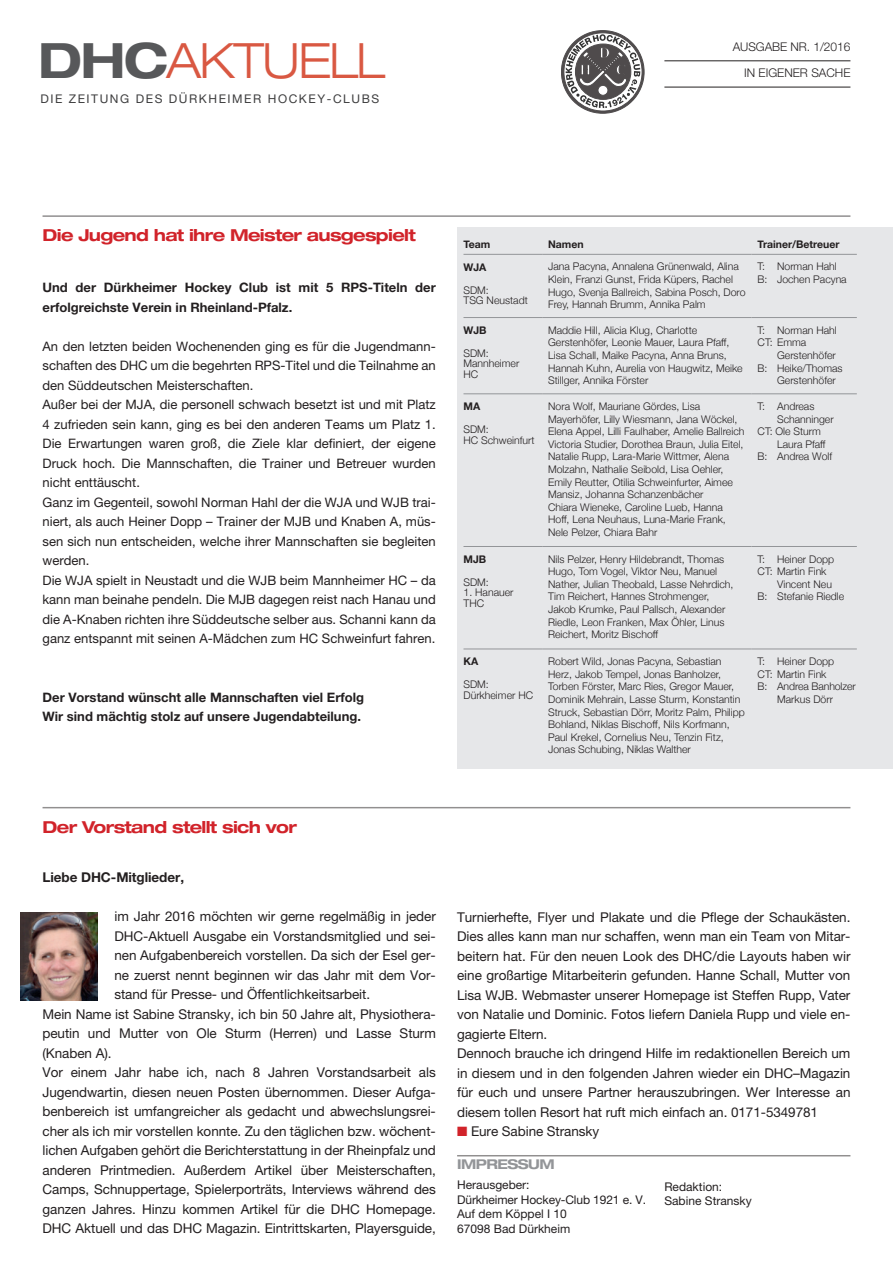
<style>
.page{position:relative;width:893px;height:1263px;background:#fff}
.page>*{position:absolute;margin:0;border:0;box-sizing:border-box;transform-origin:0 0}
.t1{font:300 expanded 48.75px "Helvetica Neue LT Pro";letter-spacing:-.04em;color:#d95842}
.t2{font:700 expanded 16.5px "Helvetica Neue LT Pro";letter-spacing:-.04em;color:#d1232a}
.t3{font:13.5px/19.5px "Helvetica Neue LT Pro";letter-spacing:-.005em;color:#231f20}
.t4{font:700 13.5px "Helvetica Neue LT Pro";letter-spacing:-.005em;color:#231f20}
.t5{font:700 expanded 13.5px "Helvetica Neue LT Pro";letter-spacing:-.04em;color:#939598}
.t6{font:13.05px/19.5px "Helvetica Neue LT Pro";color:#231f20}
.t7{font:700 13.05px/19.5px "Helvetica Neue LT Pro";color:#231f20}
.t8{font:12px/14.4px "Helvetica Neue LT Pro";color:#231f20}
.t9{font:12px "Helvetica Neue LT Pro";letter-spacing:.13em;color:#3e3e3f}
.t10{font:300 12px/26.2px "Helvetica Neue LT Pro";color:#231f20;text-align:right}
.t11{font:300 10.5px/12.6px "Helvetica Neue";color:#231f20}
.t12{font:700 10.5px "Helvetica Neue";color:#231f20}
.s1{font-weight:700;color:#57585a}
.s2{color:#d1232a}
</style>
<div class="page">
<div style="left:458px;top:227px;width:435px;height:542px;background:#e6e7e9"></div>
<hr style="left:664px;top:60px;width:186px;height:1px;background:#231f20">
<hr style="left:664px;top:87px;width:186px;height:1px;background:#231f20">
<svg style="left:561px;top:30px;width:83px;height:83px"></svg>
<hr style="left:43px;top:215px;width:807px;height:2px;background:#231f20">
<hr style="left:463px;top:254px;width:79px;height:1px;background:#939598">
<hr style="left:542px;top:254px;width:210px;height:1px;background:#939598">
<hr style="left:752px;top:254px;width:105px;height:1px;background:#939598">
<hr style="left:463px;top:317px;width:79px;height:1px;background:#939598">
<hr style="left:542px;top:317px;width:210px;height:1px;background:#939598">
<hr style="left:752px;top:317px;width:105px;height:1px;background:#939598">
<hr style="left:463px;top:393px;width:79px;height:1px;background:#939598">
<hr style="left:542px;top:393px;width:210px;height:1px;background:#939598">
<hr style="left:752px;top:393px;width:105px;height:1px;background:#939598">
<hr style="left:463px;top:546px;width:79px;height:1px;background:#939598">
<hr style="left:542px;top:546px;width:210px;height:1px;background:#939598">
<hr style="left:752px;top:546px;width:105px;height:1px;background:#939598">
<hr style="left:463px;top:649px;width:79px;height:1px;background:#939598">
<hr style="left:542px;top:649px;width:210px;height:1px;background:#939598">
<hr style="left:752px;top:649px;width:105px;height:1px;background:#939598">
<hr style="left:43px;top:807px;width:807px;height:1px;background:#231f20">
<hr style="left:457px;top:1155px;width:393px;height:1px;background:#231f20">
<img style="left:20px;top:912px;width:77px;height:88px">
<h1 class="t1" style="left:38px;top:32px;width:349px"><span class="s1">DHC</span>AKTUELL</h1>
<p class="t9" style="left:40px;top:91px;width:340px">DIE ZEITUNG DES DÜRKHEIMER HOCKEY-CLUBS</p>
<p class="t10" style="left:733px;top:33px;width:119px">AUSGABE NR. 1/2016<br>IN EIGENER SACHE</p>
<h2 class="t2" style="left:43px;top:224px;width:375px">Die Jugend hat ihre Meister ausgespielt</h2>
<p class="t7" style="left:43px;top:278px;width:395px">Und der Dürkheimer Hockey Club ist mit 5 RPS-Titeln der erfolgreichste Verein in Rheinland-Pfalz.</p>
<p class="t6" style="left:43px;top:336px;width:395px">An den letzten beiden Wochenenden ging es für die Jugendmann&shy;schaften des DHC um die begehrten RPS-Titel und die Teilnahme an den Süddeutschen Meisterschaften.<br>Außer bei der MJA, die personell schwach besetzt ist und mit Platz 4 zufrieden sein kann, ging es bei den anderen Teams um Platz 1.<br>Die Erwartungen waren groß, die Ziele klar definiert, der eigene Druck hoch. Die Mannschaften, die Trainer und Betreuer wurden nicht enttäuscht.<br>Ganz im Gegenteil, sowohl Norman Hahl der die WJA und WJB trai&shy;niert, als auch Heiner Dopp – Trainer der MJB und Knaben A, müs&shy;sen sich nun entscheiden, welche ihrer Mannschaften sie begleiten werden.<br>Die WJA spielt in Neustadt und die WJB beim Mannheimer HC – da kann man beinahe pendeln. Die MJB dagegen reist nach Hanau und die A-Knaben richten ihre Süddeutsche selber aus. Schanni kann da ganz entspannt mit seinen A-Mädchen zum HC Schweinfurt fahren.</p>
<p class="t7" style="left:43px;top:687px;width:323px">Der Vorstand wünscht alle Mannschaften viel Erfolg<br>Wir sind mächtig stolz auf unsere Jugendabteilung.</p>
<p class="t12" style="left:463px;top:236px;width:28px">Team</p>
<p class="t12" style="left:548px;top:236px;width:37px">Namen</p>
<p class="t12" style="left:758px;top:236px;width:83px">Trainer/Betreuer</p>
<p class="t12" style="left:463px;top:259px;width:24px">WJA</p>
<p class="t11" style="left:463px;top:284px;width:66px;line-height:10.5px">SDM:<br>TSG Neustadt</p>
<p class="t11" style="left:548px;top:260px;width:199px">Jana Pacyna, Annalena Grünenwald, Alina Klein, Franzi Gunst, Frida Küpers, Rachel Hugo, Svenja Ballreich, Sabina Posch, Doro Frey, Hannah Brumm, Annika Palm</p>
<p class="t11" style="left:758px;top:260px;width:91px">T: Norman Hahl<br>B: Jochen Pacyna</p>
<p class="t12" style="left:463px;top:322px;width:25px">WJB</p>
<p class="t11" style="left:463px;top:347px;width:57px;line-height:10.5px">SDM:<br>Mannheimer<br>HC</p>
<p class="t12" style="left:463px;top:398px;width:18px">MA</p>
<p class="t11" style="left:463px;top:423px;width:72px;line-height:10.5px">SDM:<br>HC Schweinfurt</p>
<p class="t12" style="left:463px;top:551px;width:24px">MJB</p>
<p class="t11" style="left:463px;top:575px;width:27px">SDM:</p>
<p class="t11" style="left:463px;top:587px;width:52px;line-height:10.5px">1. Hanauer<br>THC</p>
<p class="t12" style="left:463px;top:653px;width:16px">KA</p>
<p class="t11" style="left:463px;top:678px;width:71px;line-height:10.5px">SDM:<br>Dürkheimer HC</p>
<p class="t11" style="left:548px;top:323px;width:196px">Maddie Hill, Alicia Klug, Charlotte Gerstenhöfer, Leonie Mauer, Laura Pfaff, Lisa Schall, Maike Pacyna, Anna Bruns, Hannah Kuhn, Aurelia von Haugwitz, Meike Stillger, Annika Förster</p>
<p class="t11" style="left:758px;top:323px;width:81px">T: Norman Hahl<br>CT: Emma</p>
<p class="t11" style="left:777px;top:348px;width:60px">Gerstenhöfer</p>
<p class="t11" style="left:758px;top:361px;width:87px">B: Heike/Thomas</p>
<p class="t11" style="left:777px;top:373px;width:60px">Gerstenhöfer</p>
<p class="t11" style="left:548px;top:399px;width:198px">Nora Wolf, Mauriane Gördes, Lisa Mayerhöfer, Lilly Wiesmann, Jana Wöckel, Elena Appel, Lilli Faulhaber, Amelie Ballreich Victoria Studier, Dorothea Braun, Julia Eitel, Natalie Rupp, Lara-Marie Wittmer, Alena Molzahn, Nathalie Seibold, Lisa Oehler, Emily Reutter, Otilia Schweinfurter, Aimee Mansiz, Johanna Schanzenbächer<br>Chiara Wieneke, Caroline Lueb, Hanna Hoff, Lena Neuhaus, Luna-Marie Frank, Nele Pelzer, Chiara Bahr</p>
<p class="t11" style="left:758px;top:399px;width:58px">T: Andreas</p>
<p class="t11" style="left:777px;top:412px;width:58px">Schanninger</p>
<p class="t11" style="left:758px;top:424px;width:65px">CT: Ole Sturm</p>
<p class="t11" style="left:777px;top:437px;width:50px">Laura Pfaff</p>
<p class="t11" style="left:758px;top:450px;width:76px">B: Andrea Wolf</p>
<p class="t11" style="left:548px;top:552px;width:187px">Nils Pelzer, Henry Hildebrandt, Thomas Hugo, Tom Vogel, Viktor Neu, Manuel Nather, Julian Theobald, Lasse Nehrdich, Tim Reichert, Hannes Strohmenger, Jakob Krumke, Paul Pallsch, Alexander Riedle, Leon Franken, Max Öhler, Linus Reichert, Moritz Bischoff</p>
<p class="t11" style="left:758px;top:552px;width:78px">T: Heiner Dopp</p>
<p class="t11" style="left:758px;top:564px;width:70px">CT: Martin Fink</p>
<p class="t11" style="left:777px;top:577px;width:56px">Vincent Neu</p>
<p class="t11" style="left:758px;top:590px;width:88px">B: Stefanie Riedle</p>
<p class="t11" style="left:548px;top:654px;width:198px">Robert Wild, Jonas Pacyna, Sebastian Herz, Jakob Tempel, Jonas Banholzer, Torben Förster, Marc Ries, Gregor Mauer, Dominik Mehrain, Lasse Sturm, Konstantin Struck, Sebastian Dörr, Moritz Palm, Philipp Bohland, Niklas Bischoff, Nils Korfmann, Paul Krekel, Cornelius Neu, Tenzin Fitz, Jonas Schubing, Niklas Walther</p>
<p class="t11" style="left:758px;top:654px;width:78px">T: Heiner Dopp</p>
<p class="t11" style="left:758px;top:667px;width:70px">CT: Martin Fink</p>
<p class="t11" style="left:758px;top:679px;width:100px">B: Andrea Banholzer</p>
<p class="t11" style="left:777px;top:692px;width:57px">Markus Dörr</p>
<h2 class="t2" style="left:43px;top:817px;width:256px">Der Vorstand stellt sich vor</h2>
<p class="t4" style="left:43px;top:869px;width:143px">Liebe DHC-Mitglieder,</p>
<p class="t3" style="left:114px;top:907px;width:323px">im Jahr 2016 möchten wir gerne regelmäßig in jeder</p>
<p class="t3" style="left:114px;top:926px;width:323px">DHC-Aktuell Ausgabe ein Vorstandsmitglied und sei-</p>
<p class="t3" style="left:114px;top:946px;width:323px">nen Aufgabenbereich vorstellen. Da sich der Esel ger-</p>
<p class="t3" style="left:114px;top:965px;width:323px">ne zuerst nennt beginnen wir das Jahr mit dem Vor-</p>
<p class="t3" style="left:114px;top:985px;width:257px">stand für Presse- und Öffentlichkeitsarbeit.</p>
<p class="t3" style="left:43px;top:1004px;width:395px">Mein Name ist Sabine Stransky, ich bin 50 Jahre alt, Physiothera-</p>
<p class="t3" style="left:43px;top:1024px;width:395px">peutin und Mutter von Ole Sturm (Herren) und Lasse Sturm</p>
<p class="t3" style="left:43px;top:1043px;width:71px">(Knaben A).</p>
<p class="t3" style="left:43px;top:1063px;width:395px">Vor einem Jahr habe ich, nach 8 Jahren Vorstandsarbeit als</p>
<p class="t3" style="left:43px;top:1082px;width:395px">Jugendwartin, diesen neuen Posten übernommen. Dieser Aufga-</p>
<p class="t3" style="left:43px;top:1102px;width:395px">benbereich ist umfangreicher als gedacht und abwechslungsrei-</p>
<p class="t3" style="left:43px;top:1121px;width:395px">cher als ich mir vorstellen konnte. Zu den täglichen bzw. wöchent-</p>
<p class="t3" style="left:43px;top:1141px;width:395px">lichen Aufgaben gehört die Berichterstattung in der Rheinpfalz und</p>
<p class="t3" style="left:43px;top:1160px;width:395px">anderen Printmedien. Außerdem Artikel über Meisterschaften,</p>
<p class="t3" style="left:43px;top:1180px;width:395px">Camps, Schnuppertage, Spielerporträts, Interviews während des</p>
<p class="t3" style="left:43px;top:1199px;width:395px">ganzen Jahres. Hinzu kommen Artikel für die DHC Homepage.</p>
<p class="t3" style="left:43px;top:1219px;width:395px">DHC Aktuell und das DHC Magazin. Eintrittskarten, Playersguide,</p>
<p class="t3" style="left:457px;top:907px;width:395px">Turnierhefte, Flyer und Plakate und die Pflege der Schaukästen.<br>Dies alles kann man nur schaffen, wenn man ein Team von Mitar&shy;beitern hat. Für den neuen Look des DHC/die Layouts haben wir eine großartige Mitarbeiterin gefunden. Hanne Schall, Mutter von Lisa WJB. Webmaster unserer Homepage ist Steffen Rupp, Vater von Natalie und Dominic. Fotos liefern Daniela Rupp und viele en&shy;gagierte Eltern.<br>Dennoch brauche ich dringend Hilfe im redaktionellen Bereich um in diesem und in den folgenden Jahren wieder ein DHC–Magazin für euch und unsere Partner herauszubringen. Wer Interesse an diesem tollen Resort hat ruft mich einfach an. 0171-5349781</p>
<p class="t3" style="left:457px;top:1121px;width:144px"><span class="s2">■</span> Eure Sabine Stransky</p>
<p class="t5" style="left:457px;top:1156px;width:99px">IMPRESSUM</p>
<p class="t8" style="left:457px;top:1178px;width:190px">Herausgeber:<br>Dürkheimer Hockey-Club 1921 e. V.<br>Auf dem Köppel I 10<br>67098 Bad Dürkheim</p>
<p class="t8" style="left:664px;top:1179px;width:89px">Redaktion:<br>Sabine Stransky</p>
</div>
